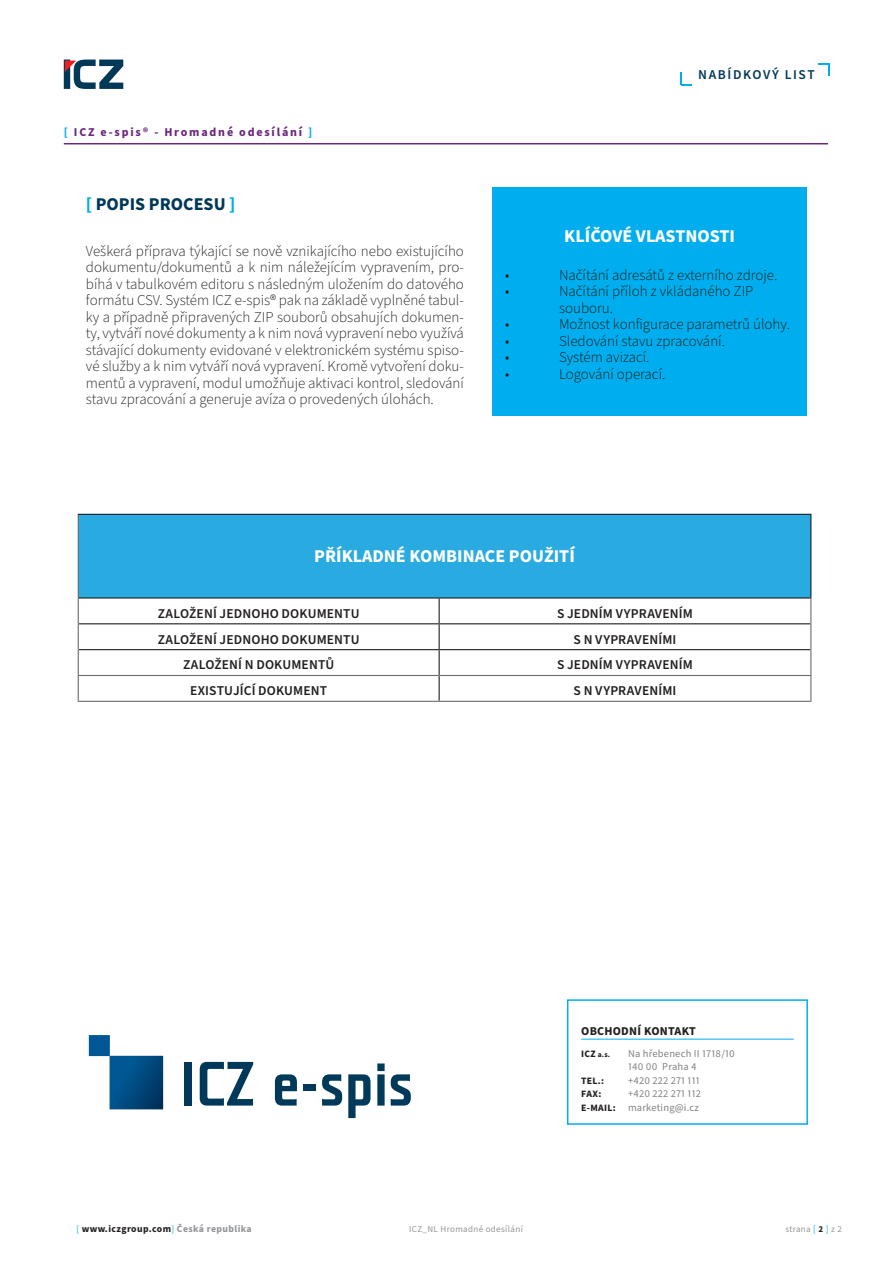
<style>
.page{position:relative;width:893px;height:1263px;background:#fff}
.page>*{position:absolute;margin:0;border:0;box-sizing:border-box;transform-origin:0 0}
.MEZITITULEK_-_bracke{font:700 18px "Source Sans Pro";color:#fff}
.MEZITITULEK_-_bracke-2{font:700 18px "Source Sans Pro";color:#003858}
._00_Text_základ{font:300 15px/16.5px "Source Sans Pro";color:#231f20;text-align:justify}
._00_Text_základ-2{font:300 15px "Source Sans Pro";color:#081c0f}
._40_Odrážky_normal{font:600 13.5px "Source Sans Pro";letter-spacing:.01em;color:#231f20}
._40_Odrážky_normal-2{font:600 13.5px "Source Sans Pro";letter-spacing:.01em;color:#201d1e}
._21_Označení_typu_do{font:600 13.5px "Source Sans Pro";letter-spacing:.12em;color:#003858}
._22_Označení_jména_d{font:700 12px "Source Sans Pro";letter-spacing:.15em;color:#6b297c}
._41_Rám_nadpis{font:700 12px "Source Sans Pro";letter-spacing:.02em;color:#231f20}
._98_kontakt{font:10.5px "Source Sans Pro";letter-spacing:.02em;color:#808285}
._99_zapati_linka_pod{font:700 9.75px "Source Sans Pro";letter-spacing:.04em;color:#231f20}
._98_kontakt-2{font:700 9.75px "Source Sans Pro";letter-spacing:.02em;color:#231f20}
._99_zapati_linka_pod-2{font:9px "Source Sans Pro";letter-spacing:.04em;color:#939598}
._98_kontakt-3{font:700 7.5px "Source Sans Pro";color:#231f20}
.s1{color:#00aeef}
.s2{color:#040503}
.s3{font-size:9.75px}
.s4{font-weight:700;font-size:9.75px;color:#231f20}
.s5{font-weight:400;font-size:9px;color:#00aeef}
.s6{color:#939598}
.s7{font-weight:700;color:#231f20}
</style>
<div class="page">
<svg style="left:64px;top:60px;width:1px;height:29px"></svg>
<svg style="left:65px;top:60px;width:58px;height:29px"></svg>
<hr style="left:64px;top:143px;width:764px;height:1px;background:#6b297c">
<svg style="left:89px;top:1035px;width:74px;height:74px"></svg>
<div style="left:184px;top:1062px;width:8px;height:43px;background:#003959"></div>
<svg style="left:200px;top:1062px;width:53px;height:43px"></svg>
<svg style="left:275px;top:1074px;width:22px;height:31px"></svg>
<div style="left:304px;top:1084px;width:12px;height:7px;background:#003959"></div>
<svg style="left:322px;top:1074px;width:20px;height:31px"></svg>
<svg style="left:348px;top:1074px;width:22px;height:44px"></svg>
<svg style="left:377px;top:1063px;width:8px;height:42px"></svg>
<svg style="left:391px;top:1074px;width:20px;height:31px"></svg>
<div style="left:492px;top:187px;width:315px;height:229px;background:#00aeef"></div>
<div style="left:78px;top:514px;width:733px;height:84px;background:#29abe2"></div>
<svg style="left:79px;top:598px;width:731px;height:103px"></svg>
<hr style="left:79px;top:623px;width:360px;height:1px;background:#231f20">
<hr style="left:439px;top:623px;width:371px;height:1px;background:#231f20">
<hr style="left:79px;top:649px;width:360px;height:1px;background:#231f20">
<hr style="left:439px;top:649px;width:371px;height:1px;background:#231f20">
<svg style="left:439px;top:598px;width:1px;height:103px"></svg>
<hr style="left:78px;top:675px;width:361px;height:1px;background:#6c6d70">
<hr style="left:439px;top:675px;width:372px;height:1px;background:#6c6d70">
<hr style="left:78px;top:515px;width:1px;height:83px;background:#6c6d70">
<hr style="left:78px;top:514px;width:361px;height:1px;background:#231f20">
<hr style="left:439px;top:514px;width:372px;height:1px;background:#231f20">
<hr style="left:810px;top:515px;width:1px;height:82px;background:#231f20">
<hr style="left:79px;top:597px;width:360px;height:1px;background:#231f20">
<hr style="left:439px;top:597px;width:372px;height:1px;background:#231f20">
<svg style="left:78px;top:598px;width:1px;height:103px"></svg>
<svg style="left:810px;top:598px;width:1px;height:103px"></svg>
<hr style="left:78px;top:701px;width:361px;height:1px;background:#6c6d70">
<hr style="left:439px;top:701px;width:372px;height:1px;background:#6c6d70">
<svg style="left:818px;top:63px;width:11px;height:13px"></svg>
<svg style="left:681px;top:73px;width:11px;height:12px"></svg>
<hr style="left:581px;top:1039px;width:213px;height:1px;background:#00aeef">
<div style="left:567px;top:999px;width:241px;height:126px;border:2px solid #00aeef"></div>
<p class="_22_Označení_jména_d" style="left:64px;top:124px;width:250px"><span class="s1">[</span> ICZ e-spis® - Hromadné odesílání <span class="s1">]</span></p>
<p class="MEZITITULEK_-_bracke-2" style="left:86px;top:192px;width:151px"><span class="s1">[</span> POPIS PROCESU <span class="s1">]</span></p>
<p class="_00_Text_základ" style="left:86px;top:243px;width:380px">Veškerá příprava týkající se nově vznikajícího nebo existujícího dokumentu/dokumentů a k nim náležejícím vypravením, pro&shy;bíhá v tabulkovém editoru s následným uložením do datového formátu CSV. Systém ICZ e-spis® pak na základě vyplněné tabul&shy;ky a případně připravených ZIP souborů obsahujích dokumen&shy;ty, vytváří nové dokumenty a k nim nová vypravení nebo využívá stávající dokumenty evidované v elektronickém systému spiso&shy;vé služby a k nim vytváří nová vypravení. Kromě vytvoření doku&shy;mentů a vypravení, modul umožňuje aktivaci kontrol, sledování stavu zpracování a generuje avíza o provedených úlohách.</p>
<p class="_21_Označení_typu_do" style="left:698px;top:66px;width:118px">NABÍDKOVÝ LIST</p>
<p class="MEZITITULEK_-_bracke" style="left:564px;top:224px;width:172px">KLÍČOVÉ VLASTNOSTI</p>
<p class="_00_Text_základ-2" style="left:505px;top:265px;width:6px">•</p>
<p class="_00_Text_základ-2" style="left:559px;top:265px;width:220px">Načítání adresátů z externího zdroje.</p>
<p class="_00_Text_základ-2" style="left:505px;top:281px;width:6px">•</p>
<p class="_00_Text_základ-2" style="left:559px;top:281px;width:196px">Načítání příloh z vkládaného ZIP</p>
<p class="_00_Text_základ-2" style="left:559px;top:298px;width:56px">souboru.</p>
<p class="_00_Text_základ-2" style="left:505px;top:314px;width:6px">•</p>
<p class="_00_Text_základ-2" style="left:559px;top:314px;width:233px">Možnost konfigurace parametrů úlohy.</p>
<p class="_00_Text_základ-2" style="left:505px;top:331px;width:6px">•</p>
<p class="_00_Text_základ-2" style="left:559px;top:331px;width:167px">Sledování stavu zpracování.</p>
<p class="_00_Text_základ-2" style="left:505px;top:347px;width:6px">•</p>
<p class="_00_Text_základ-2" style="left:559px;top:347px;width:92px">Systém avizací.</p>
<p class="_00_Text_základ-2" style="left:505px;top:364px;width:6px">•</p>
<p class="_00_Text_základ-2" style="left:559px;top:364px;width:108px">Logování opera<span class="s2">cí.</span></p>
<p class="MEZITITULEK_-_bracke" style="left:314px;top:543px;width:262px">PŘÍKLADNÉ KOMBINACE POUŽITÍ</p>
<p class="_40_Odrážky_normal" style="left:158px;top:604px;width:203px">ZALOŽENÍ JEDNOHO DOKUMENTU</p>
<p class="_40_Odrážky_normal" style="left:557px;top:604px;width:137px">S JEDNÍM VYPRAVENÍM</p>
<p class="_40_Odrážky_normal" style="left:158px;top:630px;width:203px">ZALOŽENÍ JEDNOHO DOKUMENTU</p>
<p class="_40_Odrážky_normal" style="left:574px;top:630px;width:104px">S N VYPRAVENÍMI</p>
<p class="_40_Odrážky_normal" style="left:183px;top:656px;width:153px">ZALOŽENÍ N DOKUMENTŮ</p>
<p class="_40_Odrážky_normal" style="left:557px;top:656px;width:137px">S JEDNÍM VYPRAVENÍM</p>
<p class="_40_Odrážky_normal-2" style="left:190px;top:682px;width:139px">EXISTUJÍCÍ DOKUMENT</p>
<p class="_40_Odrážky_normal-2" style="left:574px;top:682px;width:104px">S N VYPRAVENÍMI</p>
<p class="_41_Rám_nadpis" style="left:581px;top:1022px;width:116px">OBCHODNÍ KONTAKT</p>
<p class="_98_kontakt-3" style="left:581px;top:1049px;width:30px"><span class="s3">ICZ</span> a.s.</p>
<p class="_98_kontakt" style="left:628px;top:1046px;width:108px">Na hřebenech II 1718/10</p>
<p class="_98_kontakt" style="left:628px;top:1059px;width:70px">140 00 Praha 4</p>
<p class="_98_kontakt-2" style="left:581px;top:1074px;width:24px">TEL.:</p>
<p class="_98_kontakt" style="left:628px;top:1073px;width:73px">+420 222 271 111</p>
<p class="_98_kontakt-2" style="left:581px;top:1087px;width:22px">FAX:</p>
<p class="_98_kontakt" style="left:628px;top:1086px;width:75px">+420 222 271 112</p>
<p class="_98_kontakt" style="left:581px;top:1100px;width:119px"><span class="s4">E-MAIL:</span> marketing@i.cz</p>
<p class="_99_zapati_linka_pod" style="left:77px;top:1222px;width:177px"><span class="s5">[</span> www.iczgroup.com<span class="s5">]</span> <span class="s6">Česká republika</span></p>
<p class="_99_zapati_linka_pod-2" style="left:409px;top:1223px;width:115px">ICZ_NL Hromadné odesílání</p>
<p class="_99_zapati_linka_pod-2" style="left:785px;top:1223px;width:58px">strana <span class="s1">[</span> <span class="s7">2</span> <span class="s1">]</span> z 2</p>
</div>
